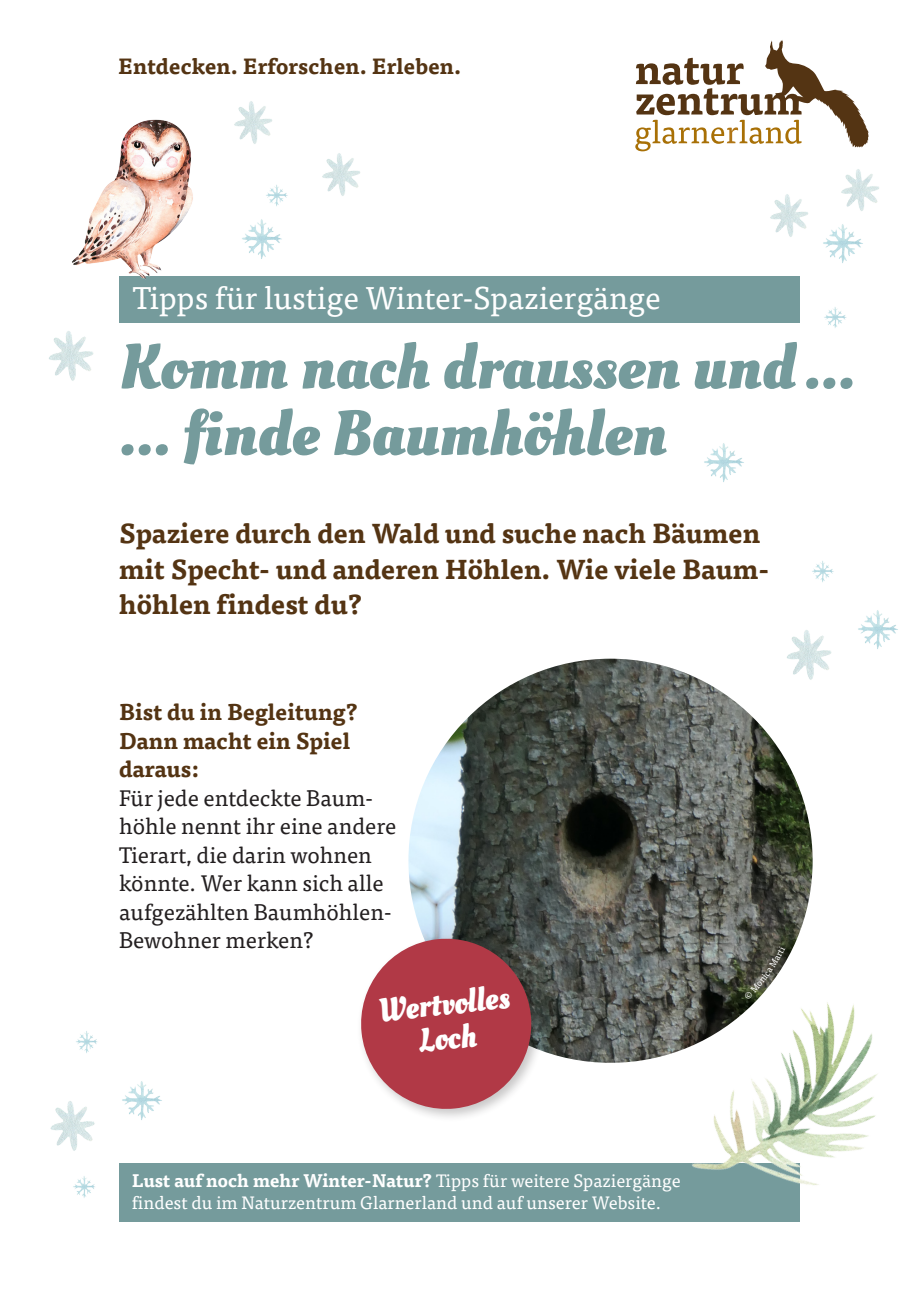
<style>
.page{position:relative;width:919px;height:1289px;background:#fff}
.page>*{position:absolute;margin:0;border:0;box-sizing:border-box;transform-origin:0 0}
._02_Haupttitel{font:700 63px/66.4px "Oleo Script";color:#759b9c}
._06_Titel_Kreis{font:700 33px/34.5px "Oleo Script";color:#fff;text-align:center;scale:.9 1}
._01_Tipps__Negativba{font:31.5px "Tisa OT";color:#fff}
._03_Lead_Frontseite{font:700 27px/35.2px "Tisa OT";color:#543413}
._05_Text_Frontseite{font:22.5px/28.5px "Tisa OT";color:#231f20}
._04_UT_Frontseite{font:700 22.5px "Tisa OT";color:#543413}
.t1{font:700 21.75px "Tisa OT";letter-spacing:.005em;color:#543413}
._11_Text_Negativkast{font:18px/21.6px "Tisa OT";color:#fff}
.s1{font-weight:700}
</style>
<div class="page">
<div style="left:119px;top:1163px;width:680px;height:58px;background:#759b9c"></div>
<img style="left:50px;top:1101px;width:45px;height:50px">
<img style="left:122px;top:1081px;width:40px;height:39px">
<img style="left:76px;top:1031px;width:21px;height:22px">
<img style="left:73px;top:1176px;width:22px;height:22px">
<img style="left:787px;top:630px;width:45px;height:50px">
<img style="left:49px;top:331px;width:45px;height:50px">
<img style="left:858px;top:610px;width:40px;height:39px">
<img style="left:704px;top:443px;width:40px;height:39px">
<img style="left:823px;top:224px;width:40px;height:39px">
<img style="left:812px;top:561px;width:22px;height:21px">
<img style="left:824px;top:307px;width:23px;height:21px">
<img style="left:770px;top:194px;width:60px;height:49px">
<img style="left:827px;top:169px;width:52px;height:49px">
<img style="left:242px;top:219px;width:40px;height:40px">
<img style="left:266px;top:185px;width:22px;height:21px">
<img style="left:322px;top:153px;width:38px;height:43px">
<img style="left:234px;top:101px;width:38px;height:43px">
<div style="left:119px;top:276px;width:680px;height:47px;background:#759b9c"></div>
<img style="left:408px;top:658px;width:404px;height:404px;border-radius:202px">
<div style="left:356px;top:933px;width:188px;height:189px;background:#231f20;opacity:.25"></div>
<svg style="left:356px;top:934px;width:179px;height:179px"></svg>
<img style="left:72px;top:119px;width:121px;height:161px">
<img style="left:650px;top:969px;width:227px;height:253px">
<svg style="left:635px;top:40px;width:234px;height:111px"></svg>
<svg style="left:744px;top:946px;width:41px;height:53px"></svg>
<p class="t1" style="left:118px;top:53px;width:345px">Entdecken. Erforschen. Erleben.</p>
<p class="_01_Tipps__Negativba" style="left:133px;top:279px;width:529px">Tipps für lustige Winter-Spaziergänge</p>
<p class="_02_Haupttitel" style="left:119px;top:334px;width:737px">Komm nach draussen und... ... finde Baumhöhlen</p>
<p class="_03_Lead_Frontseite" style="left:119px;top:517px;width:652px">Spaziere durch den Wald und suche nach Bäumen mit Specht- und anderen Höhlen. Wie viele Baum&shy;höhlen findest du?</p>
<p class="_04_UT_Frontseite" style="left:119px;top:698px;width:240px">Bist du in Begleitung?</p>
<p class="_04_UT_Frontseite" style="left:119px;top:726px;width:233px">Dann macht ein Spiel</p>
<p class="_04_UT_Frontseite" style="left:119px;top:755px;width:81px">daraus:</p>
<p class="_05_Text_Frontseite" style="left:119px;top:783px;width:279px">Für jede entdeckte Baum&shy;höhle nennt ihr eine andere<br>Tierart, die darin wohnen könnte. Wer kann sich alle aufgezählten Baumhöhlen-<br>Bewohner merken?</p>
<p class="_06_Titel_Kreis" style="left:377px;top:993px;width:148px;rotate:-6deg">Wertvolles<br>Loch</p>
<p class="_11_Text_Negativkast" style="left:132px;top:1170px;width:550px"><span class="s1">Lust auf noch mehr Winter-Natur?</span> Tipps für weitere Spaziergänge findest du im Naturzentrum Glarnerland und auf unserer Website.</p>
</div>
